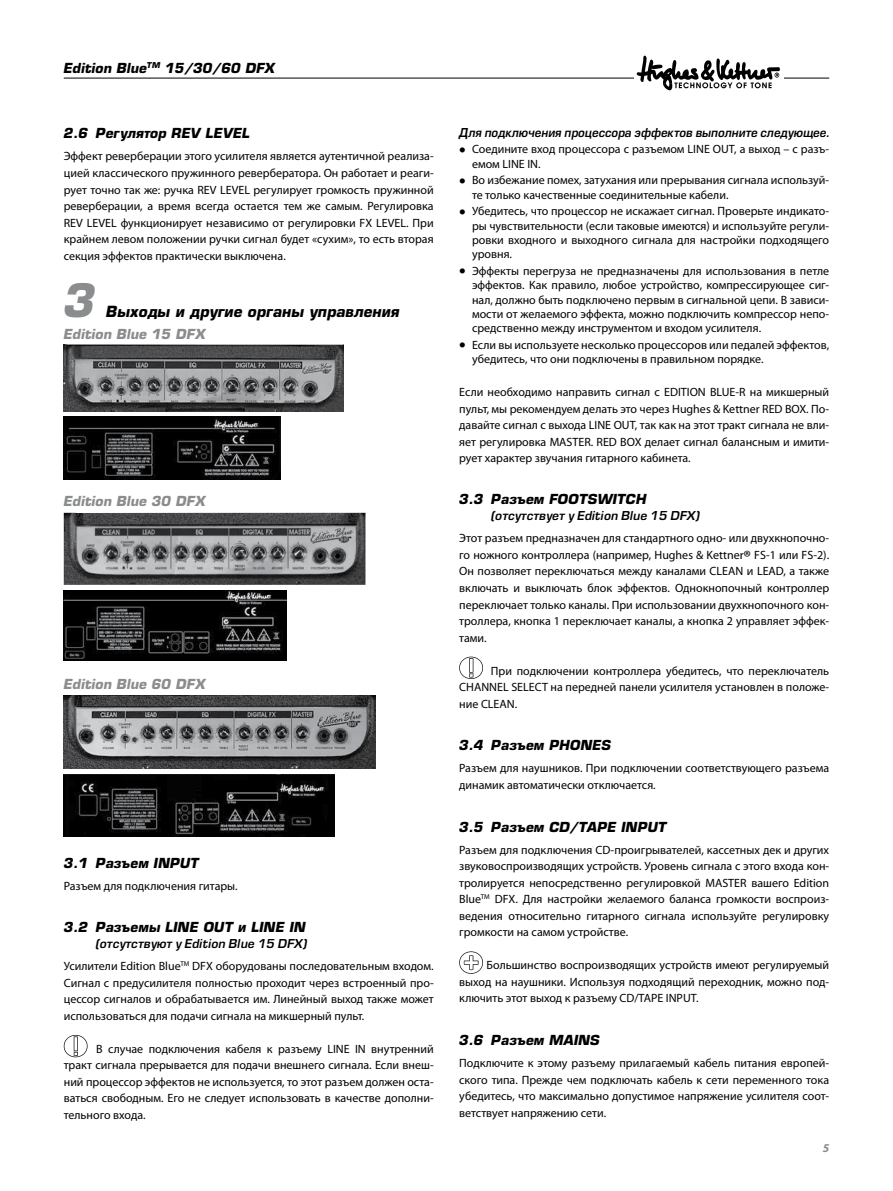
<style>
.page{position:relative;width:893px;height:1191px;background:#fff}
.page>*{position:absolute;margin:0;border:0;box-sizing:border-box;transform-origin:0 0}
.t1{font:italic 700 45px "Europe C";color:#8a8c8e}
.t2{font:italic 700 15px "Europe C";color:#000}
.t3{font:italic 700 13.5px "Europe C";color:#000}
.t4{font:italic 700 13.5px "Europe C";color:#8a8c8e}
.t5{font:12px/16.5px "Myriad Pro";color:#000;text-align:justify}
.t6{font:italic 12px "Europe Demi";color:#000}
.t7{font:italic 12px "Europe Demi";color:#000;scale:.96 1}
.t8{font:italic 700 12px "Myriad Pro";color:#8a8c8e}
.s1{font-weight:700;font-size:19.5px}
.s2{font-size:18px}
</style>
<div class="page">
<hr style="left:64px;top:78px;width:765px;height:1px;background:#000">
<div style="left:634px;top:52px;width:150px;height:43px;background:#fff"></div>
<svg style="left:637px;top:56px;width:143px;height:34px"></svg>
<svg style="left:64px;top:1035px;width:24px;height:22px"></svg>
<img style="left:64px;top:345px;width:279px;height:66px">
<img style="left:64px;top:513px;width:301px;height:72px">
<img style="left:64px;top:695px;width:311px;height:74px">
<img style="left:64px;top:416px;width:216px;height:63px">
<img style="left:64px;top:590px;width:223px;height:70px">
<img style="left:64px;top:774px;width:271px;height:63px">
<svg style="left:459px;top:656px;width:24px;height:23px"></svg>
<svg style="left:459px;top:951px;width:24px;height:22px"></svg>
<p class="t3" style="left:64px;top:60px;width:213px">Edition Blue<sup>TM</sup> 15/30/60 DFX</p>
<p class="t3" style="left:64px;top:125px;width:188px">2.6 Регулятор REV LEVEL</p>
<p class="t5" style="left:64px;top:148px;width:371px">Эффект реверберации этого усилителя является аутентичной реализа&shy;цией классического пружинного ревербератора. Он работает и реаги&shy;рует точно так же: ручка REV LEVEL регулирует громкость пружинной реверберации, а время всегда остается тем же самым. Регулировка REV LEVEL функционирует независимо от регулировки FX LEVEL. При крайнем левом положении ручки сигнал будет «сухим», то есть вторая секция эффектов практически выключена.</p>
<h1 class="t1" style="left:64px;top:273px;width:34px">3</h1>
<p class="t2" style="left:106px;top:302px;width:295px">Выходы и другие органы управления</p>
<p class="t4" style="left:64px;top:325px;width:144px">Edition Blue 15 DFX</p>
<p class="t4" style="left:64px;top:493px;width:144px">Edition Blue 30 DFX</p>
<p class="t4" style="left:64px;top:676px;width:144px">Edition Blue 60 DFX</p>
<p class="t3" style="left:64px;top:855px;width:137px">3.1 Разъем INPUT</p>
<p class="t5" style="left:64px;top:877px;width:175px">Разъем для подключения гитары.</p>
<p class="t3" style="left:64px;top:918px;width:244px">3.2 Разъемы LINE OUT и LINE IN</p>
<p class="t6" style="left:96px;top:936px;width:213px">(отсутствуют у Edition Blue 15 DFX)</p>
<p class="t5" style="left:64px;top:957px;width:371px">Усилители Edition Blue<sup>TM</sup> DFX оборудованы последовательным входом.<br>Сигнал с предусилителя полностью проходит через встроенный про&shy;цессор сигналов и обрабатывается им. Линейный выход также может использоваться для подачи сигнала на микшерный пульт.</p>
<p class="t5" style="left:64px;top:1040px;width:371px;text-indent:32px">В случае подключения кабеля к разъему LINE IN внутренний тракт сигнала прерывается для подачи внешнего сигнала. Если внеш&shy;ний процессор эффектов не используется, то этот разъем должен оста&shy;ваться свободным. Его не следует использовать в качестве дополни&shy;тельного входа.</p>
<p class="t7" style="left:459px;top:125px;width:387px">Для подключения процессора эффектов выполните следующее.</p>
<p class="t5" style="left:472px;top:142px;width:359px;line-height:14.4px;text-indent:-13px"><span class="s1">•</span> Соедините вход процессора с разъемом LINE OUT, а выход – с разъ&shy;емом LINE IN.</p>
<p class="t5" style="left:472px;top:173px;width:359px;line-height:14.4px;text-indent:-13px"><span class="s1">•</span> Во избежание помех, затухания или прерывания сигнала используй&shy;те только качественные соединительные кабели.</p>
<p class="t5" style="left:472px;top:204px;width:359px;line-height:14.4px;text-indent:-13px"><span class="s1">•</span> Убедитесь, что процессор не искажает сигнал. Проверьте индикато&shy;ры чувствительности (если таковые имеются) и используйте регули&shy;ровки входного и выходного сигнала для настройки подходящего уровня.</p>
<p class="t5" style="left:472px;top:263px;width:359px;line-height:14.4px;text-indent:-13px"><span class="s1">•</span> Эффекты перегруза не предназначены для использования в петле эффектов. Как правило, любое устройство, компрессирующее сиг&shy;нал, должно быть подключено первым в сигнальной цепи. В зависи&shy;мости от желаемого эффекта, можно подключить компрессор непо&shy;средственно между инструментом и входом усилителя.</p>
<p class="t5" style="left:472px;top:337px;width:359px;line-height:14.4px;text-indent:-13px"><span class="s1">•</span> Если вы используете несколько процессоров или педалей эффектов, убедитесь, что они подключены в правильном порядке.</p>
<p class="t5" style="left:459px;top:384px;width:371px">Если необходимо направить сигнал с EDITION BLUE-R на микшерный пульт, мы рекомендуем делать это через Hughes &amp; Kettner RED BOX. По&shy;давайте сигнал с выхода LINE OUT, так как на этот тракт сигнала не вли&shy;яет регулировка MASTER. RED BOX делает сигнал балансным и имити&shy;рует характер звучания гитарного кабинета.</p>
<p class="t3" style="left:459px;top:491px;width:189px">3.3 Разъем FOOTSWITCH</p>
<p class="t6" style="left:491px;top:509px;width:210px">(отсутствует у Edition Blue 15 DFX)</p>
<p class="t5" style="left:459px;top:530px;width:371px">Этот разъем предназначен для стандартного одно- или двухкнопочно&shy;го ножного контроллера (например, Hughes &amp; Kettner<span class="s2">®</span> FS-1 или FS-2).<br>Он позволяет переключаться между каналами CLEAN и LEAD, а также включать и выключать блок эффектов. Однокнопочный контроллер переключает только каналы. При использовании двухкнопочного кон&shy;троллера, кнопка 1 переключает каналы, а кнопка 2 управляет эффек&shy;тами.</p>
<p class="t5" style="left:459px;top:662px;width:371px;text-indent:32px">При подключении контроллера убедитесь, что переключатель CHANNEL SELECT на передней панели усилителя установлен в положе&shy;ние CLEAN.</p>
<p class="t3" style="left:459px;top:737px;width:154px">3.4 Разъем PHONES</p>
<p class="t5" style="left:459px;top:760px;width:371px">Разъем для наушников. При подключении соответствующего разъема динамик автоматически отключается.</p>
<p class="t3" style="left:459px;top:818px;width:209px">3.5 Разъем CD/TAPE INPUT</p>
<p class="t5" style="left:459px;top:841px;width:371px">Разъем для подключения CD-проигрывателей, кассетных дек и других звуковоспроизводящих устройств. Уровень сигнала с этого входа кон&shy;тролируется непосредственно регулировкой MASTER вашего Edition Blue<sup>TM</sup> DFX. Для настройки желаемого баланса громкости воспроиз&shy;ведения относительно гитарного сигнала используйте регулировку громкости на самом устройстве.</p>
<p class="t5" style="left:459px;top:956px;width:371px;text-indent:27px">Большинство воспроизводящих устройств имеют регулируемый выход на наушники. Используя подходящий переходник, можно под&shy;ключить этот выход к разъему CD/TAPE INPUT.</p>
<p class="t3" style="left:459px;top:1032px;width:142px">3.6 Разъем MAINS</p>
<p class="t5" style="left:459px;top:1054px;width:371px">Подключите к этому разъему прилагаемый кабель питания европей&shy;ского типа. Прежде чем подключать кабель к сети переменного тока убедитесь, что максимально допустимое напряжение усилителя соот&shy;ветствует напряжению сети.</p>
<p class="t8" style="left:823px;top:1139px;width:8px">5</p>
</div>
